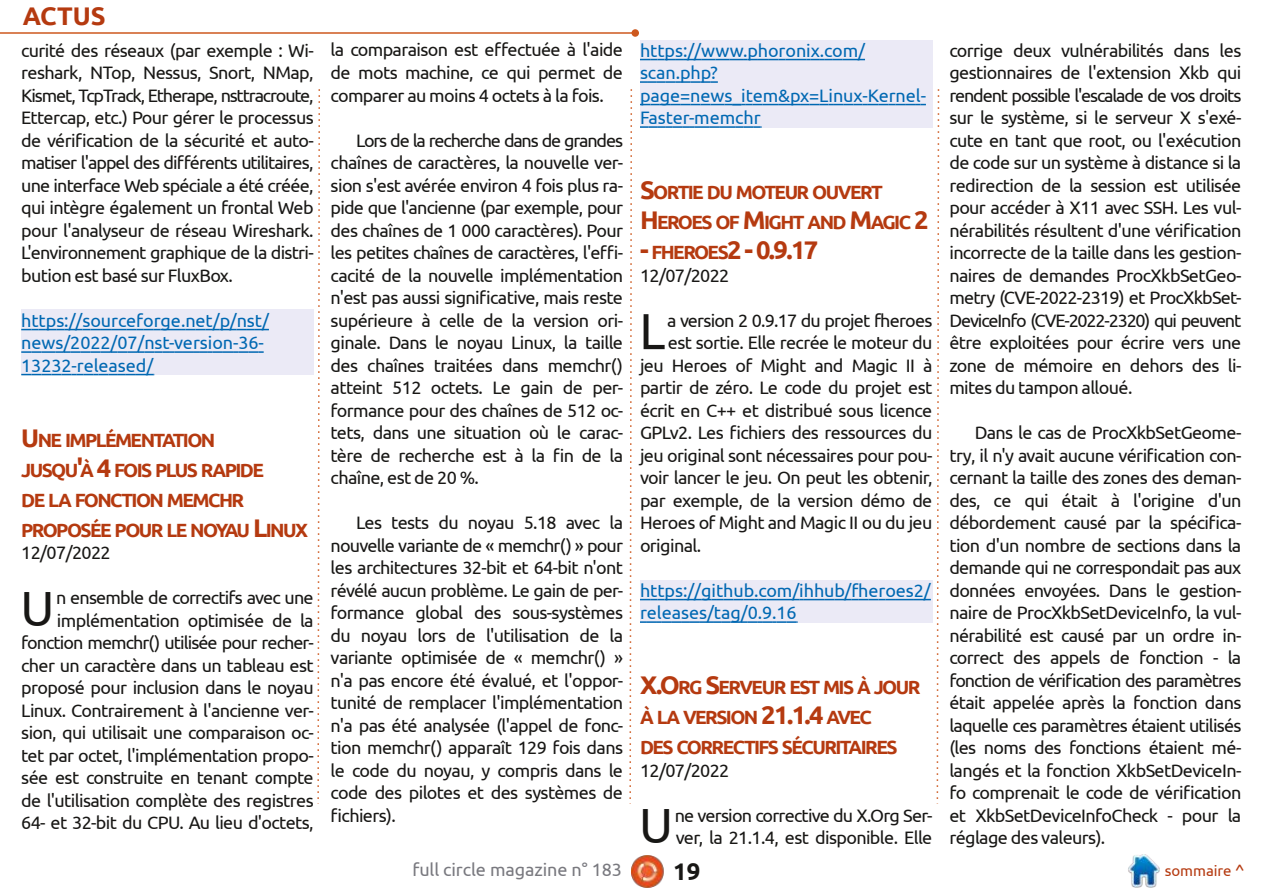
<style>
.page{position:relative;width:1263px;height:893px;background:#fff}
.page>*{position:absolute;margin:0;border:0;box-sizing:border-box;transform-origin:0 0}
.t1{font:50.4px "Ubuntu";color:#181715}
.t2{font:49.35px "Ubuntu";color:#181715}
.t3{font:700 25.5px "Ubuntu";color:#b53a10}
.t4{font:700 24px "Ubuntu";color:#181715}
.t5{font:700 19.2px/30px "Ubuntu";letter-spacing:-.085em;color:#b53a10}
.t6{font:18px/22.5px "Ubuntu";letter-spacing:-.035em;color:#181715;text-align:justify}
.t7{font:18px/22.5px "Ubuntu";letter-spacing:-.005em;color:#0068b2}
.t8{font:18px "Ubuntu";letter-spacing:-.005em;color:#79797f}
.t9{font:15px "Ubuntu";letter-spacing:-.005em;color:#b53a10}
.s1{font-size:25.5px}
.s2{font-size:19.2px}
.s3{font-size:16.5px}
</style>
<div class="page">
<img style="left:631px;top:855px;width:33px;height:33px">
<img style="left:1128px;top:855px;width:32px;height:32px">
<hr style="left:0;top:32px;width:635px;height:2px;background:#cd581e">
<div style="left:631px;top:29px;width:8px;height:8px;background:#cd581e;border-radius:50%"></div>
<svg style="left:629px;top:89px;width:4px;height:715px"></svg>
<svg style="left:317px;top:89px;width:3px;height:715px"></svg>
<div style="left:21px;top:310px;width:293px;height:65px;background:#ebeaf6"></div>
<div style="left:640px;top:40px;width:292px;height:88px;background:#ebeaf6"></div>
<svg style="left:21px;top:329px;width:248px;height:1px"></svg>
<svg style="left:21px;top:351px;width:243px;height:2px"></svg>
<svg style="left:21px;top:374px;width:133px;height:1px"></svg>
<svg style="left:640px;top:59px;width:225px;height:1px"></svg>
<svg style="left:640px;top:81px;width:300px;height:723px"></svg>
<h3 class="t3" style="left:23px;top:2px;width:84px">ACTUS</h3>
<p class="t6" style="left:21px;top:39px;width:294px">curité des réseaux (par exemple : Wi&shy;reshark, NTop, Nessus, Snort, NMap, Kismet, TcpTrack, Etherape, nsttracroute, Ettercap, etc.) Pour gérer le processus de vérification de la sécurité et auto&shy;matiser l'appel des différents utilitaires, une interface Web spéciale a été créée, qui intègre également un frontal Web pour l'analyseur de réseau Wireshark.<br>L'environnement graphique de la distri&shy;bution est basé sur FluxBox.</p>
<p class="t7" style="left:21px;top:309px;width:249px">https://sourceforge.net/p/nst/ news/2022/07/nst-version-36-<br>13232-released/</p>
<p class="t5" style="left:21px;top:425px;width:288px"><span class="s1">U</span>NE IMPLÉMENTATION<br>JUSQU<span class="s1">'</span>À <span class="s1">4</span> FOIS PLUS RAPIDE<br>DE LA FONCTION MEMCHR<br>PROPOSÉE POUR LE NOYAU <span class="s1">L</span>INUX</p>
<p class="t6" style="left:21px;top:541px;width:91px">12/07/2022</p>
<h2 class="t2" style="left:21px;top:580px;width:35px">U</h2>
<p class="t6" style="left:21px;top:586px;width:294px;text-align:right">n ensemble de correctifs avec une implémentation optimisée de la fonction memchr() utilisée pour recher&shy;cher un caractère dans un tableau est proposé pour inclusion dans le noyau Linux. Contrairement à l'ancienne ver&shy;sion, qui utilisait une comparaison oc&shy;tet par octet, l'implémentation propo&shy;sée est construite en tenant compte de l'utilisation complète des registres 64- et 32-bit du CPU. Au lieu d'octets,</p>
<p class="t6" style="left:331px;top:39px;width:294px">la comparaison est effectuée à l'aide de mots machine, ce qui permet de comparer au moins 4 octets à la fois.</p>
<p class="t6" style="left:331px;top:129px;width:294px;text-indent:26px">Lors de la recherche dans de grandes chaînes de caractères, la nouvelle ver&shy;sion s'est avérée environ 4 fois plus ra&shy;pide que l'ancienne (par exemple, pour des chaînes de 1 000 caractères). Pour les petites chaînes de caractères, l'effi&shy;cacité de la nouvelle implémentation n'est pas aussi significative, mais reste supérieure à celle de la version ori&shy;ginale. Dans le noyau Linux, la taille des chaînes traitées dans memchr() atteint 512 octets. Le gain de per&shy;formance pour des chaînes de 512 oc&shy;tets, dans une situation où le carac&shy;tère de recherche est à la fin de la chaîne, est de 20 %.</p>
<p class="t6" style="left:331px;top:511px;width:294px;text-indent:26px">Les tests du noyau 5.18 avec la nouvelle variante de « memchr() » pour les architectures 32-bit et 64-bit n'ont révélé aucun problème. Le gain de per&shy;formance global des sous-systèmes du noyau lors de l'utilisation de la variante optimisée de « memchr() » n'a pas encore été évalué, et l'oppor&shy;tunité de remplacer l'implémentation n'a pas été analysée (l'appel de fonc&shy;tion memchr() apparaît 129 fois dans le code du noyau, y compris dans le code des pilotes et des systèmes de fichiers).</p>
<p class="t7" style="left:640px;top:39px;width:288px">https://www.phoronix.com/ scan.php? page=news_item&amp;px=Linux-Kernel-<br>Faster-memchr</p>
<p class="t5" style="left:640px;top:177px;width:290px"><span class="s1">S</span>ORTIE DU MOTEUR OUVERT<br><span class="s1">H</span>EROES OF <span class="s1">M</span>IGHT AND <span class="s1">M</span>AGIC <span class="s1">2</span></p>
<h3 class="t3" style="left:640px;top:235px;width:180px">- <span class="s2">FHEROES</span>2 - 0.9.17</h3>
<p class="t6" style="left:640px;top:264px;width:91px">12/07/2022</p>
<h1 class="t1" style="left:639px;top:302px;width:28px">L</h1>
<p class="t6" style="left:667px;top:309px;width:267px">a version 2 0.9.17 du projet fheroes</p>
<p class="t6" style="left:668px;top:331px;width:266px">est sortie. Elle recrée le moteur du</p>
<p class="t6" style="left:640px;top:354px;width:294px">jeu Heroes of Might and Magic II à</p>
<p class="t6" style="left:640px;top:376px;width:294px">partir de zéro. Le code du projet est</p>
<p class="t6" style="left:640px;top:399px;width:294px">écrit en C++ et distribué sous licence</p>
<p class="t6" style="left:640px;top:421px;width:294px">GPLv2. Les fichiers des ressources du</p>
<p class="t6" style="left:640px;top:444px;width:294px">jeu original sont nécessaires pour pou-</p>
<p class="t6" style="left:640px;top:466px;width:294px">voir lancer le jeu. On peut les obtenir,</p>
<p class="t6" style="left:640px;top:489px;width:294px">par exemple, de la version démo de</p>
<p class="t6" style="left:640px;top:511px;width:294px">Heroes of Might and Magic II ou du jeu</p>
<p class="t6" style="left:640px;top:534px;width:63px">original.</p>
<p class="t7" style="left:640px;top:579px;width:292px">https://github.com/ihhub/fheroes2/ releases/tag/0.9.16</p>
<p class="t5" style="left:640px;top:672px;width:282px"><span class="s1">X.O</span>RG <span class="s1">S</span>ERVEUR EST MIS À JOUR<br>À LA VERSION <span class="s1">21.1.4</span> AVEC<br>DES CORRECTIFS SÉCURITAIRES</p>
<p class="t6" style="left:640px;top:759px;width:91px">12/07/2022</p>
<h2 class="t2" style="left:639px;top:797px;width:35px">U</h2>
<p class="t6" style="left:675px;top:804px;width:259px">ne version corrective du X.Org Ser&shy;ver, la 21.1.4, est disponible. Elle</p>
<p class="t6" style="left:949px;top:39px;width:294px">corrige deux vulnérabilités dans les gestionnaires de l'extension Xkb qui rendent possible l'escalade de vos droits sur le système, si le serveur X s'exé&shy;cute en tant que root, ou l'exécution de code sur un système à distance si la redirection de la session est utilisée pour accéder à X11 avec SSH. Les vul&shy;nérabilités résultent d'une vérification incorrecte de la taille dans les gestion&shy;naires de demandes ProcXkbSetGeo&shy;metry (CVE-2022-2319) et ProcXkbSet-DeviceInfo (CVE-2022-2320) qui peuvent être exploitées pour écrire vers une zone de mémoire en dehors des li&shy;mites du tampon alloué.</p>
<p class="t6" style="left:949px;top:421px;width:294px;text-indent:26px">Dans le cas de ProcXkbSetGeome&shy;try, il n'y avait aucune vérification con&shy;cernant la taille des zones des deman&shy;des, ce qui était à l'origine d'un débordement causé par la spécifica&shy;tion d'un nombre de sections dans la demande qui ne correspondait pas aux données envoyées. Dans le gestion&shy;naire de ProcXkbSetDeviceInfo, la vul&shy;nérabilité est causé par un ordre in&shy;correct des appels de fonction - la fonction de vérification des paramètres était appelée après la fonction dans laquelle ces paramètres étaient utilisés (les noms des fonctions étaient mé&shy;langés et la fonction XkbSetDeviceIn&shy;fo comprenait le code de vérification et XkbSetDeviceInfoCheck - pour la réglage des valeurs).</p>
<p class="t8" style="left:412px;top:859px;width:211px">full circle magazine n° 183</p>
<h3 class="t4" style="left:673px;top:857px;width:29px">19</h3>
<p class="t9" style="left:1165px;top:862px;width:81px">sommaire <span class="s3">^</span></p>
</div>
